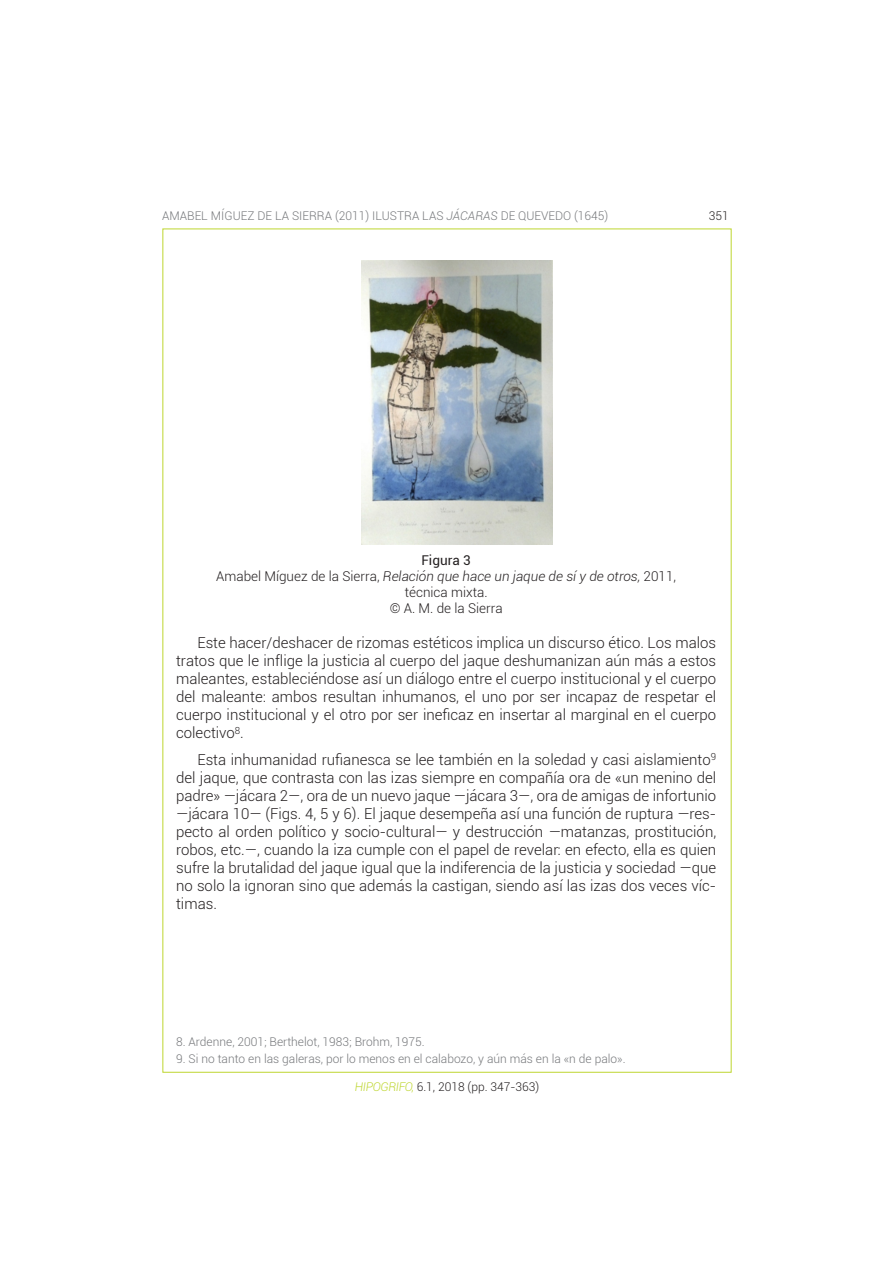
<style>
.page{position:relative;width:893px;height:1263px;background:#fff}
.page>*{position:absolute;margin:0;border:0;box-sizing:border-box;transform-origin:0 0}
.Texto_HG{font:300 15px/18px "Roboto";color:#231f20;text-align:justify}
.Pie_de_foto{font:300 13.5px/16.2px "Roboto";color:#231f20;text-align:center}
.Texto_nota_pie_HG{font:300 12px "Roboto";color:#76787b}
.t1{font:300 12px "Roboto";color:#231f20}
.s1{font-style:italic}
.s2{font-weight:400}
.s3{font-style:italic;color:#bed630}
</style>
<div class="page">
<img style="left:361px;top:260px;width:191px;height:284px">
<p class="Texto_nota_pie_HG" style="left:162px;top:207px;width:448px">AMABEL MÍGUEZ DE LA SIERRA (2011) ILUSTRA LAS <span class="s1">JÁCARAS</span> DE QUEVEDO (1645)</p>
<p class="t1" style="left:709px;top:207px;width:21px">351</p>
<p class="Pie_de_foto" style="left:216px;top:551px;width:461px"><span class="s2">Figura 3<br></span>Amabel Míguez de la Sierra, <span class="s1">Relación que hace un jaque de sí y de otros,</span> 2011, técnica mixta.<br>© A. M. de la Sierra</p>
<p class="Texto_HG" style="left:176px;top:633px;width:542px;text-indent:21px">Este hacer/deshacer de rizomas estéticos implica un discurso ético. Los malos tratos que le inflige la justicia al cuerpo del jaque deshumanizan aún más a estos maleantes, estableciéndose así un diálogo entre el cuerpo institucional y el cuerpo del maleante: ambos resultan inhumanos, el uno por ser incapaz de respetar el cuerpo institucional y el otro por ser ineficaz en insertar al marginal en el cuerpo colectivo<sup>8</sup>.</p>
<p class="Texto_HG" style="left:176px;top:750px;width:542px;text-indent:21px">Esta inhumanidad rufianesca se lee también en la soledad y casi aislamiento<sup>9 </sup>del jaque, que contrasta con las izas siempre en compañía ora de «un menino del padre» —jácara 2—, ora de un nuevo jaque —jácara 3—, ora de amigas de infortunio —jácara 10— (Figs. 4, 5 y 6). El jaque desempeña así una función de ruptura —res&shy;pecto al orden político y socio-cultural— y destrucción —matanzas, prostitución, robos, etc.—, cuando la iza cumple con el papel de revelar: en efecto, ella es quien sufre la brutalidad del jaque igual que la indiferencia de la justicia y sociedad —que no solo la ignoran sino que además la castigan, siendo así las izas dos veces víc&shy;timas.</p>
<p class="Texto_nota_pie_HG" style="left:176px;top:1034px;width:250px">8. Ardenne, 2001; Berthelot, 1983; Brohm, 1975.</p>
<p class="Texto_nota_pie_HG" style="left:176px;top:1050px;width:451px">9. Si no tanto en las galeras, por lo menos en el calabozo, y aún más en la «n de palo».</p>
<p class="t1" style="left:355px;top:1078px;width:186px"><span class="s3">HIPOGRIFO,</span> 6.1, 2018 (pp. 347-363)</p>
</div>
